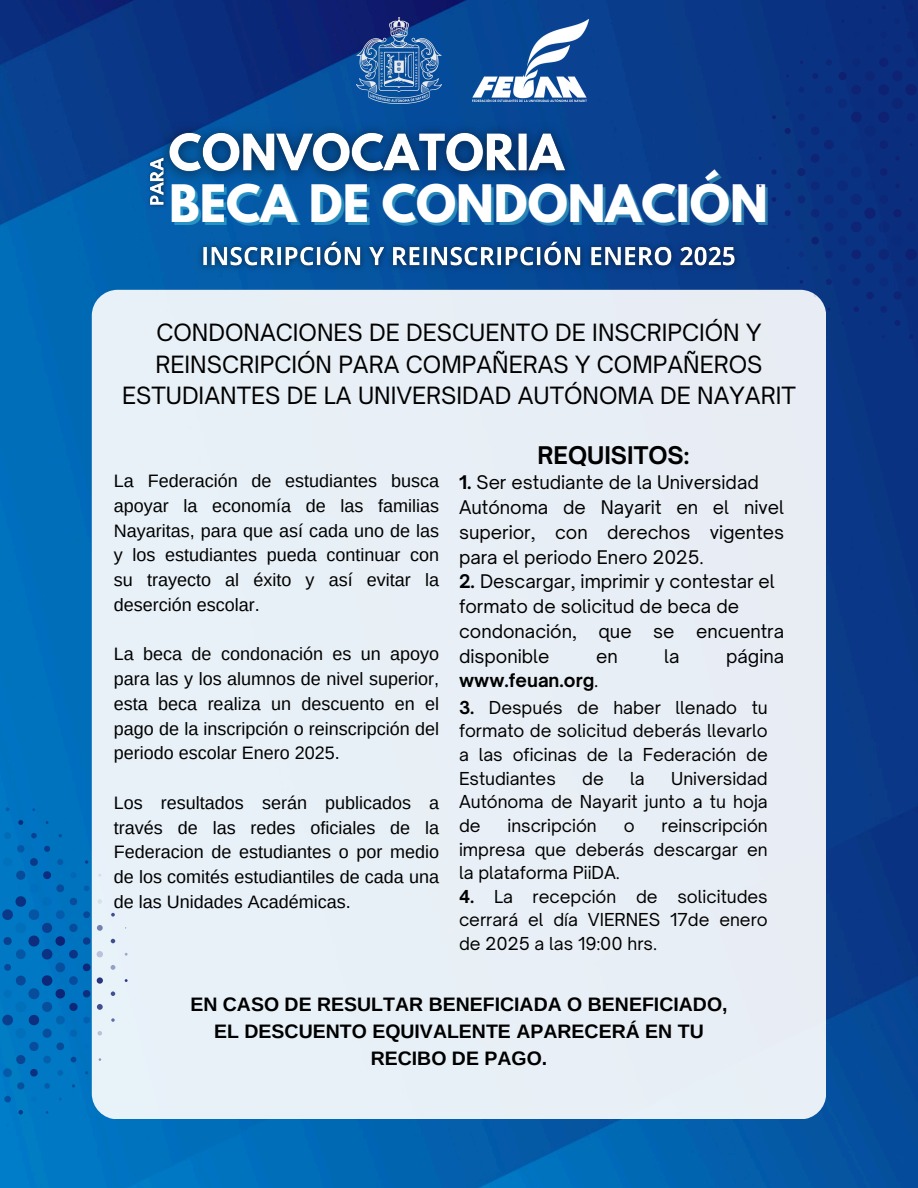
<style>
.page{position:relative;width:918px;height:1188px;background:#fff}
.page>*{position:absolute;margin:0;border:0;box-sizing:border-box;transform-origin:0 0}
.t1{font:700 45.75px "League Spartan";color:#fff}
.t2{font:700 23.25px "Open Sauce One";color:#000}
.t3{font:22.8px/31.5px "Open Sauce One";color:#000;text-align:center}
.t4{font:700 19.5px/27px "Arimo";color:#000;text-align:center}
.t5{font:18px/24.8px "Arimo";color:#000;text-align:justify}
.t6{font:18px/24.8px "Open Sauce One";color:#000}
.t7{font:700 18px "Open Sauce One";color:#000}
.t8{font:17.1px/23.7px "Open Sauce One";color:#000;text-align:justify}
.s1{font-weight:700}
.s2{font-weight:400}
</style>
<div class="page">
<img style="left:0;top:0;width:918px;height:1188px">
<div style="left:92px;top:290px;width:734px;height:829px;background:#e8eff6;border-radius:26px"></div>
<img style="left:356px;top:18px;width:86px;height:85px">
<img style="left:473px;top:19px;width:116px;height:82px">
<svg style="left:4px;top:1096px;width:7px;height:6px"></svg>
<svg style="left:31px;top:1096px;width:6px;height:6px"></svg>
<svg style="left:18px;top:820px;width:5px;height:5px"></svg>
<svg style="left:111px;top:965px;width:4px;height:5px"></svg>
<svg style="left:19px;top:1110px;width:4px;height:5px"></svg>
<svg style="left:111px;top:991px;width:4px;height:5px"></svg>
<svg style="left:111px;top:939px;width:4px;height:4px"></svg>
<svg style="left:111px;top:913px;width:4px;height:4px"></svg>
<svg style="left:6px;top:807px;width:3px;height:4px"></svg>
<svg style="left:111px;top:1018px;width:4px;height:4px"></svg>
<svg style="left:0;top:832px;width:103px;height:258px"></svg>
<img style="left:152px;top:116px;width:433px;height:74px">
<img style="left:144px;top:150px;width:27px;height:61px">
<img style="left:192px;top:232px;width:554px;height:45px">
<div style="left:894px;top:18px;width:7px;height:6px;background:#0c2878;border-radius:50%"></div>
<svg style="left:894px;top:320px;width:6px;height:6px"></svg>
<svg style="left:771px;top:170px;width:6px;height:5px"></svg>
<svg style="left:867px;top:19px;width:6px;height:5px"></svg>
<svg style="left:909px;top:5px;width:5px;height:5px"></svg>
<svg style="left:772px;top:197px;width:4px;height:5px"></svg>
<svg style="left:772px;top:142px;width:4px;height:5px"></svg>
<svg style="left:868px;top:321px;width:4px;height:4px"></svg>
<svg style="left:909px;top:334px;width:4px;height:5px"></svg>
<svg style="left:772px;top:115px;width:4px;height:4px"></svg>
<svg style="left:882px;top:6px;width:4px;height:3px"></svg>
<svg style="left:772px;top:225px;width:4px;height:4px"></svg>
<svg style="left:882px;top:335px;width:4px;height:3px"></svg>
<svg style="left:784px;top:30px;width:134px;height:283px"></svg>
<p class="t1" style="left:169px;top:181px;width:600px">BECA DE CONDONACIÓN</p>
<p class="t3" style="left:122px;top:317px;width:675px">CONDONACIONES DE DESCUENTO DE INSCRIPCIÓN Y<br>REINSCRIPCIÓN PARA COMPAÑERAS Y COMPAÑEROS<br>ESTUDIANTES DE LA UNIVERSIDAD AUTÓNOMA DE NAYARIT</p>
<h5 class="t5" style="left:114px;top:469px;width:327px">La Federación de estudiantes busca apoyar la economía de las familias Nayaritas, para que así cada uno de las y los estudiantes pueda continuar con su trayecto al éxito y así evitar la deserción escolar.</h5>
<h5 class="t5" style="left:114px;top:642px;width:327px">La beca de condonación es un apoyo para las y los alumnos de nivel superior, esta beca realiza un descuento en el pago de la inscripción o reinscripción del periodo escolar Enero 2025.</h5>
<h5 class="t5" style="left:114px;top:790px;width:327px">Los resultados serán publicados a través de las redes oficiales de la Federacion de estudiantes o por medio de los comités estudiantiles de cada una de las Unidades Académicas.</h5>
<h2 class="t2" style="left:538px;top:440px;width:153px">REQUISITOS:</h2>
<p class="t6" style="left:459px;top:470px;width:327px"><span class="s1">1.</span> Ser estudiante de la Universidad<br>Autónoma de Nayarit en el nivel superior, con derechos vigentes para el periodo Enero 2025.</p>
<p class="t6" style="left:459px;top:569px;width:327px"><span class="s1">2.</span> Descargar, imprimir y contestar el formato de solicitud de beca de condonación, que se encuentra disponible</p>
<p class="t6" style="left:596px;top:643px;width:23px">en</p>
<p class="t6" style="left:664px;top:643px;width:17px">la</p>
<p class="t6" style="left:726px;top:643px;width:60px">página</p>
<p class="t7" style="left:459px;top:669px;width:141px">www.feuan.org<span class="s2">.</span></p>
<h1 class="t8" style="left:459px;top:695px;width:310px"><span class="s1">3.</span> Después de haber llenado tu formato de solicitud deberás llevarlo a las oficinas de la Federación de Estudiantes</h1>
<h1 class="t8" style="left:459px;top:766px;width:310px;text-indent:212px">Universidad Autónoma de Nayarit junto a tu hoja de</h1>
<h1 class="t8" style="left:582px;top:766px;width:23px">de</h1>
<h1 class="t8" style="left:630px;top:766px;width:16px">la</h1>
<h1 class="t8" style="left:459px;top:814px;width:310px;text-indent:203px">reinscripción impresa que deberás descargar en la plataforma PiiDA.</h1>
<h3 class="t8" style="left:459px;top:884px;width:310px"><span class="s1">4.</span> La recepción de solicitudes cerrará el día VIERNES 17de enero de 2025 a las 19:00 hrs.</h3>
<h1 class="t8" style="left:507px;top:814px;width:91px">inscripción</h1>
<h1 class="t8" style="left:624px;top:814px;width:12px">o</h1>
<h5 class="t4" style="left:190px;top:991px;width:539px">EN CASO DE RESULTAR BENEFICIADA O BENEFICIADO,<br>EL DESCUENTO EQUIVALENTE APARECERÁ EN TU<br>RECIBO DE PAGO.</h5>
</div>
